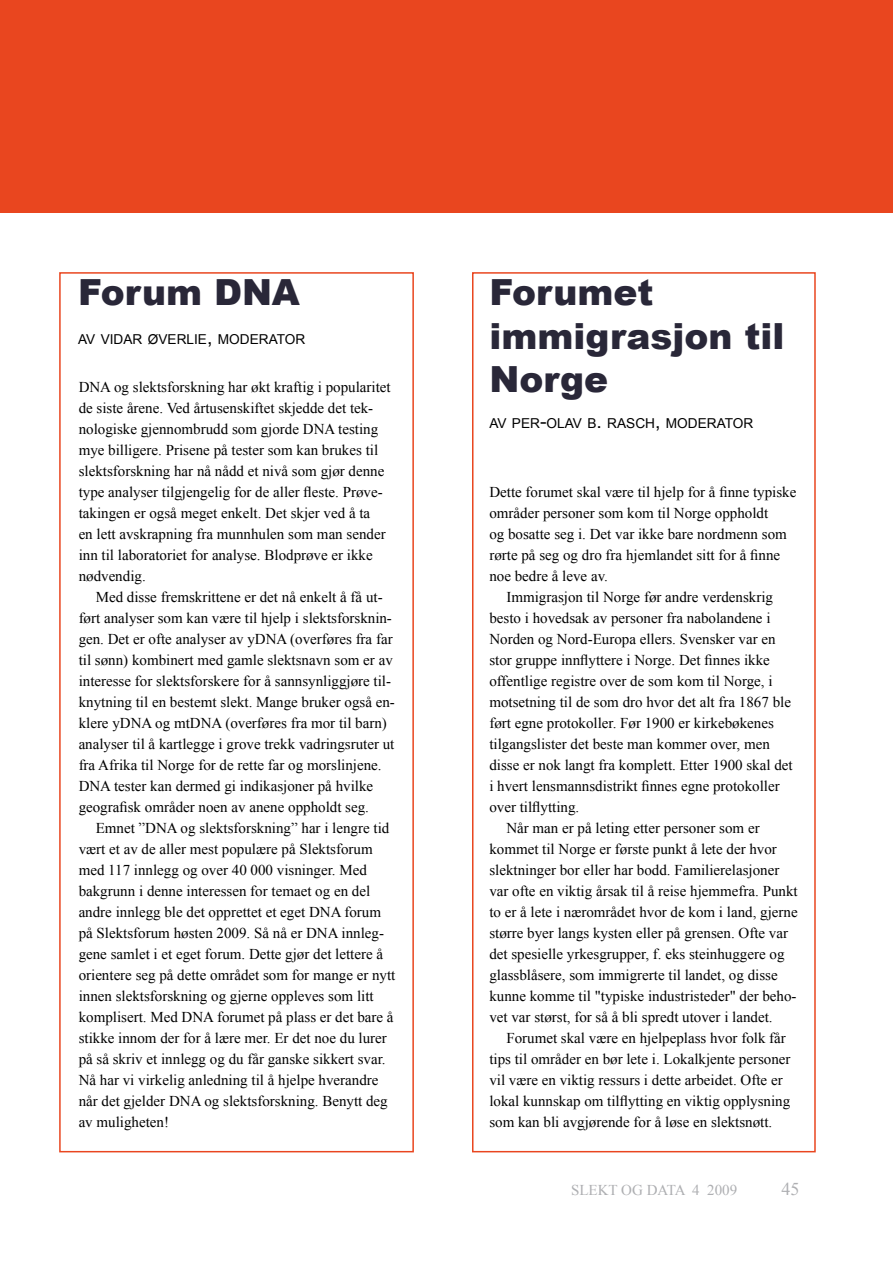
<style>
.page{position:relative;width:893px;height:1263px;background:#fff}
.page>*{position:absolute;margin:0;border:0;box-sizing:border-box;transform-origin:0 0}
.t1{font:900 36px/43.2px "Arial";color:#292738}
.t2{font:18px "Times New Roman";color:#aeafb2}
.t3{font:15px/21px "Times New Roman";color:#000}
.t4{font:15px "Times New Roman";color:#aeafb2}
.t5{font:13.65px "Arial";color:#000}
.s1{font-size:19.5px}
</style>
<div class="page">
<div style="left:0;top:0;width:893px;height:213px;background:#e9461f"></div>
<div style="left:59px;top:272px;width:355px;height:880px;border:2px solid #e9461f"></div>
<div style="left:472px;top:272px;width:344px;height:880px;border:2px solid #e9461f"></div>
<h1 class="t1" style="left:78px;top:270px;width:223px">Forum DNA</h1>
<p class="t5" style="left:78px;top:330px;width:229px">AV VIDAR ØVERLIE<span class="s1">,</span> MODERATOR</p>
<p class="t3" style="left:79px;top:376px;width:314px">DNA og slektsforskning har økt kraftig i popularitet de siste årene. Ved årtusenskiftet skjedde det tek&shy;nologiske gjennombrudd som gjorde DNA testing mye billigere. Prisene på tester som kan brukes til slektsforskning har nå nådd et nivå som gjør denne type analyser tilgjengelig for de aller fleste. Prøve&shy;takingen er også meget enkelt. Det skjer ved å ta<br>en lett avskrapning fra munnhulen som man sender inn til laboratoriet for analyse. Blodprøve er ikke nødvendig.</p>
<p class="t3" style="left:79px;top:586px;width:318px;text-indent:17px">Med disse fremskrittene er det nå enkelt å få ut&shy;ført analyser som kan være til hjelp i slektsforsknin&shy;gen. Det er ofte analyser av yDNA (overføres fra far til sønn) kombinert med gamle slektsnavn som er av interesse for slektsforskere for å sannsynliggjøre til&shy;knytning til en bestemt slekt. Mange bruker også en&shy;klere yDNA og mtDNA (overføres fra mor til barn) analyser til å kartlegge i grove trekk vadringsruter ut fra Afrika til Norge for de rette far og morslinjene.<br>DNA tester kan dermed gi indikasjoner på hvilke geografisk områder noen av anene oppholdt seg.</p>
<p class="t3" style="left:79px;top:817px;width:318px;text-indent:17px">Emnet ”DNA og slektsforskning” har i lengre tid vært et av de aller mest populære på Slektsforum med 117 innlegg og over 40 000 visninger. Med bakgrunn i denne interessen for temaet og en del andre innlegg ble det opprettet et eget DNA forum på Slektsforum høsten 2009. Så nå er DNA innleg&shy;gene samlet i et eget forum. Dette gjør det lettere å orientere seg på dette området som for mange er nytt innen slektsforskning og gjerne oppleves som litt komplisert. Med DNA forumet på plass er det bare å stikke innom der for å lære mer. Er det noe du lurer på så skriv et innlegg og du får ganske sikkert svar.<br>Nå har vi virkelig anledning til å hjelpe hverandre når det gjelder DNA og slektsforskning. Benytt deg av muligheten!</p>
<h1 class="t1" style="left:489px;top:270px;width:297px">Forumet immigrasjon til<br>Norge</h1>
<p class="t5" style="left:489px;top:414px;width:266px">AV PER<span class="s1">-</span>OLAV B<span class="s1">.</span> RASCH<span class="s1">,</span> MODERATOR</p>
<p class="t3" style="left:489px;top:481px;width:309px">Dette forumet skal være til hjelp for å finne typiske</p>
<p class="t3" style="left:489px;top:502px;width:280px">områder personer som kom til Norge oppholdt</p>
<p class="t3" style="left:489px;top:523px;width:299px">og bosatte seg i. Det var ikke bare nordmenn som</p>
<p class="t3" style="left:489px;top:544px;width:292px">rørte på seg og dro fra hjemlandet sitt for å finne</p>
<p class="t3" style="left:489px;top:565px;width:120px">noe bedre å leve av.</p>
<p class="t3" style="left:506px;top:586px;width:268px">Immigrasjon til Norge før andre verdenskrig</p>
<p class="t3" style="left:489px;top:607px;width:283px">besto i hovedsak av personer fra nabolandene i</p>
<p class="t3" style="left:489px;top:628px;width:288px">Norden og Nord-Europa ellers. Svensker var en</p>
<p class="t3" style="left:489px;top:649px;width:282px">stor gruppe innflyttere i Norge. Det finnes ikke</p>
<p class="t3" style="left:489px;top:670px;width:285px">offentlige registre over de som kom til Norge, i</p>
<p class="t3" style="left:489px;top:691px;width:303px">motsetning til de som dro hvor det alt fra 1867 ble</p>
<p class="t3" style="left:489px;top:712px;width:286px">ført egne protokoller. Før 1900 er kirkebøkenes</p>
<p class="t3" style="left:489px;top:733px;width:282px">tilgangslister det beste man kommer over, men</p>
<p class="t3" style="left:489px;top:754px;width:305px">disse er nok langt fra komplett. Etter 1900 skal det</p>
<p class="t3" style="left:489px;top:775px;width:292px">i hvert lensmannsdistrikt finnes egne protokoller</p>
<p class="t3" style="left:489px;top:796px;width:92px">over tilflytting.</p>
<p class="t3" style="left:506px;top:817px;width:255px">Når man er på leting etter personer som er</p>
<p class="t3" style="left:489px;top:838px;width:289px">kommet til Norge er første punkt å lete der hvor</p>
<p class="t3" style="left:489px;top:859px;width:291px">slektninger bor eller har bodd. Familierelasjoner</p>
<p class="t3" style="left:489px;top:880px;width:310px">var ofte en viktig årsak til å reise hjemmefra. Punkt</p>
<p class="t3" style="left:489px;top:901px;width:310px">to er å lete i nærområdet hvor de kom i land, gjerne</p>
<p class="t3" style="left:489px;top:922px;width:300px">større byer langs kysten eller på grensen. Ofte var</p>
<p class="t3" style="left:489px;top:943px;width:297px">det spesielle yrkesgrupper, f. eks steinhuggere og</p>
<p class="t3" style="left:489px;top:964px;width:290px">glassblåsere, som immigrerte til landet, og disse</p>
<p class="t3" style="left:489px;top:985px;width:309px">kunne komme til "typiske industristeder" der beho-</p>
<p class="t3" style="left:489px;top:1006px;width:285px">vet var størst, for så å bli spredt utover i landet.</p>
<p class="t3" style="left:506px;top:1027px;width:281px">Forumet skal være en hjelpeplass hvor folk får</p>
<p class="t3" style="left:489px;top:1048px;width:303px">tips til områder en bør lete i. Lokalkjente personer</p>
<p class="t3" style="left:489px;top:1069px;width:295px">vil være en viktig ressurs i dette arbeidet. Ofte er</p>
<p class="t3" style="left:489px;top:1090px;width:302px">lokal kunnskap om tilflytting en viktig opplysning</p>
<p class="t3" style="left:489px;top:1111px;width:284px">som kan bli avgjørende for å løse en slektsnøtt.</p>
<p class="t4" style="left:571px;top:1179px;width:168px">SLEKT OG DATA 4 2009</p>
<p class="t2" style="left:781px;top:1176px;width:19px">45</p>
</div>
